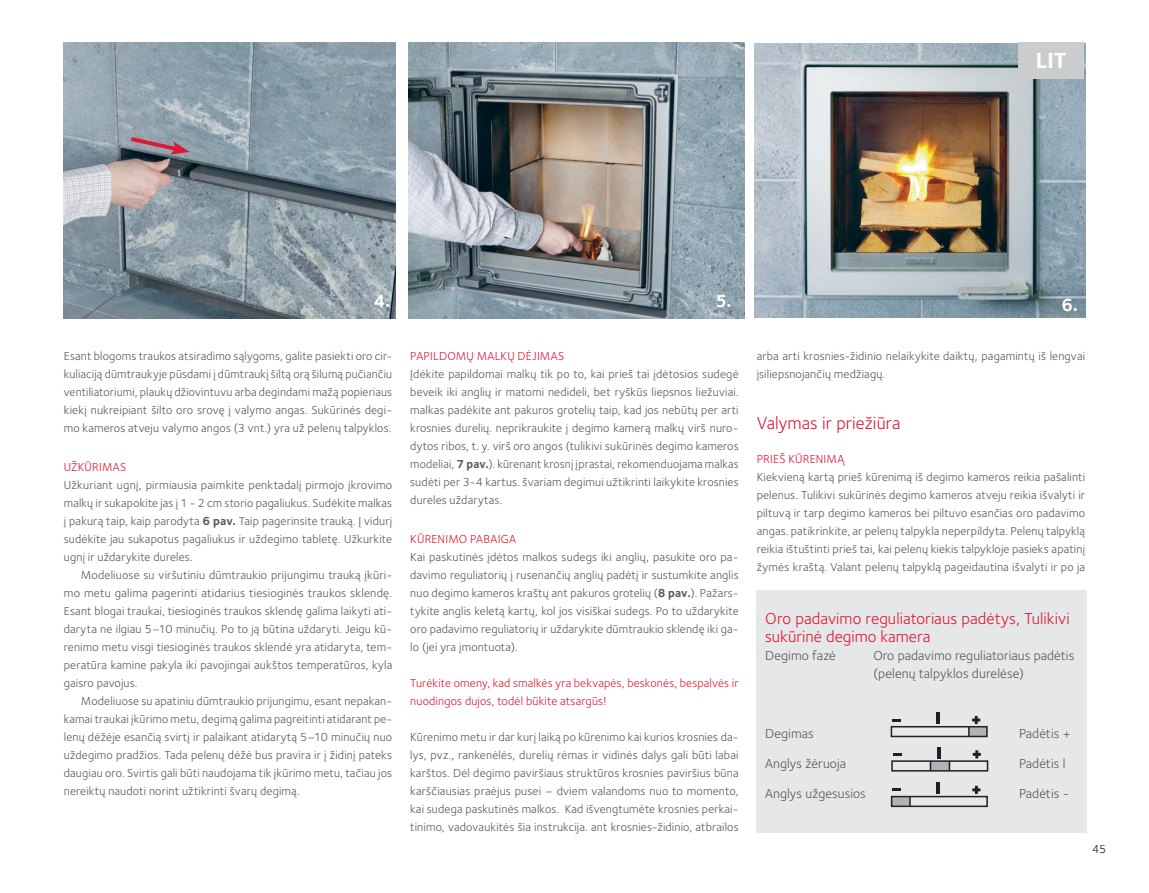
<style>
.page{position:relative;width:1149px;height:893px;background:#fff}
.page>*{position:absolute;margin:0;border:0;box-sizing:border-box;transform-origin:0 0}
.t1{font:700 22.5px "Foundry Sterling";color:#fff}
.t2{font:18px "Foundry Sterling OT2";color:#dc1a36}
.t3{font:700 18px "Foundry Sterling";color:#fff}
.t4{font:16.5px/18px "Foundry Sterling OT2";letter-spacing:.005em;color:#dc1a36}
.t5{font:13.5px/18px "Foundry Sterling OT2";letter-spacing:.005em;color:#57585a}
.t6{font:12px/18px "Foundry Sterling OT2";letter-spacing:.015em;color:#57585a;text-align:justify}
.t7{font:12px/18px "Foundry Sterling OT2";letter-spacing:.015em;color:#dc1a36}
.t8{font:12px "Foundry Sterling";color:#231f20}
.s1{font-weight:700}
</style>
<div class="page">
<img style="left:754px;top:43px;width:330px;height:275px">
<img style="left:408px;top:43px;width:336px;height:275px">
<img style="left:64px;top:43px;width:331px;height:275px">
<svg style="left:127px;top:134px;width:63px;height:21px"></svg>
<div style="left:1018px;top:43px;width:65px;height:36px;background:#cbccce"></div>
<div style="left:756px;top:590px;width:330px;height:242px;background:#e6e7e9"></div>
<div style="left:890px;top:726px;width:97px;height:11px;border:2px solid #231f20"></div>
<svg style="left:936px;top:713px;width:3px;height:11px"></svg>
<svg style="left:892px;top:719px;width:8px;height:2px"></svg>
<svg style="left:967px;top:716px;width:19px;height:20px"></svg>
<div style="left:891px;top:760px;width:96px;height:12px;border:2px solid #231f20"></div>
<svg style="left:929px;top:747px;width:20px;height:24px"></svg>
<svg style="left:893px;top:753px;width:8px;height:3px"></svg>
<svg style="left:972px;top:750px;width:8px;height:8px"></svg>
<svg style="left:893px;top:799px;width:17px;height:5px"></svg>
<div style="left:890px;top:796px;width:97px;height:11px;border:2px solid #231f20"></div>
<svg style="left:936px;top:782px;width:3px;height:12px"></svg>
<svg style="left:892px;top:788px;width:8px;height:3px"></svg>
<svg style="left:972px;top:786px;width:8px;height:8px"></svg>
<h1 class="t1" style="left:1035px;top:47px;width:32px">LIT</h1>
<h2 class="t3" style="left:373px;top:290px;width:18px">4.</h2>
<h2 class="t3" style="left:374px;top:290px;width:13px">1</h2>
<h2 class="t3" style="left:715px;top:290px;width:18px">5.</h2>
<h2 class="t3" style="left:1062px;top:295px;width:13px">3</h2>
<h2 class="t3" style="left:1060px;top:294px;width:18px">6.</h2>
<p class="t6" style="left:64px;top:346px;width:330px">Esant blogoms traukos atsiradimo sąlygoms, galite pasiekti oro cir&shy;kuliaciją dūmtraukyje pūsdami į dūmtraukį šiltą orą šilumą pučiančiu ventiliatoriumi, plaukų džiovintuvu arba degindami mažą popieriaus kiekį nukreipiant šilto oro srovę į valymo angas. Sukūrinės degi&shy;mo kameros atveju valymo angos (3 vnt.) yra už pelenų talpyklos.</p>
<p class="t7" style="left:64px;top:457px;width:64px">UŽKŪRIMAS</p>
<p class="t6" style="left:64px;top:475px;width:330px">Užkuriant ugnį, pirmiausia paimkite penktadalį pirmojo įkrovimo malkų ir sukapokite jas į 1 - 2 cm storio pagaliukus. Sudėkite malkas į pakurą taip, kaip parodyta <span class="s1">6 pav.</span> Taip pagerinsite trauką. Į vidurį sudėkite jau sukapotus pagaliukus ir uždegimo tabletę. Užkurkite ugnį ir uždarykite dureles.</p>
<p class="t6" style="left:64px;top:565px;width:330px;text-indent:17px">Modeliuose su viršutiniu dūmtraukio prijungimu trauką įkūri&shy;mo metu galima pagerinti atidarius tiesioginės traukos sklendę.<br>Esant blogai traukai, tiesioginės traukos sklendę galima laikyti ati&shy;daryta ne ilgiau 5–10 minučių. Po to ją būtina uždaryti. Jeigu kū&shy;renimo metu visgi tiesioginės traukos sklendė yra atidaryta, tem&shy;peratūra kamine pakyla iki pavojingai aukštos temperatūros, kyla gaisro pavojus.</p>
<p class="t6" style="left:64px;top:691px;width:330px;text-indent:17px">Modeliuose su apatiniu dūmtraukio prijungimu, esant nepakan&shy;kamai traukai įkūrimo metu, degimą galima pagreitinti atidarant pe&shy;lenų dėžėje esančią svirtį ir palaikant atidarytą 5–10 minučių nuo uždegimo pradžios. Tada pelenų dėžė bus pravira ir į židinį pateks daugiau oro. Svirtis gali būti naudojama tik įkūrimo metu, tačiau jos nereiktų naudoti norint užtikrinti švarų degimą.</p>
<p class="t7" style="left:410px;top:346px;width:155px">PAPILDOMŲ MALKŲ DĖJIMAS</p>
<p class="t6" style="left:410px;top:364px;width:330px">Įdėkite papildomai malkų tik po to, kai prieš tai įdėtosios sudegė beveik iki anglių ir matomi nedideli, bet ryškūs liepsnos liežuviai. malkas padėkite ant pakuros grotelių taip, kad jos nebūtų per arti krosnies durelių. neprikraukite į degimo kamerą malkų virš nuro&shy;dytos ribos, t. y. virš oro angos (tulikivi sukūrinės degimo kameros modeliai, <span class="s1">7 pav.</span>). kūrenant krosnį įprastai, rekomenduojama malkas sudėti per 3-4 kartus. švariam degimui užtikrinti laikykite krosnies dureles uždarytas.</p>
<p class="t7" style="left:410px;top:529px;width:107px">KŪRENIMO PABAIGA</p>
<p class="t6" style="left:410px;top:547px;width:330px">Kai paskutinės įdėtos malkos sudegs iki anglių, pasukite oro pa&shy;davimo reguliatorių į rusenančių anglių padėtį ir sustumkite anglis nuo degimo kameros kraštų ant pakuros grotelių (<span class="s1">8 pav.</span>). Pažars&shy;tykite anglis keletą kartų, kol jos visiškai sudegs. Po to uždarykite oro padavimo reguliatorių ir uždarykite dūmtraukio sklendę iki ga&shy;lo (jei yra įmontuota).</p>
<p class="t7" style="left:410px;top:673px;width:330px">Turėkite omeny, kad smalkės yra bekvapės, beskonės, bespalvės ir nuodingos dujos, todėl būkite atsargūs!</p>
<p class="t6" style="left:410px;top:727px;width:330px">Kūrenimo metu ir dar kurį laiką po kūrenimo kai kurios krosnies da&shy;lys, pvz., rankenėlės, durelių rėmas ir vidinės dalys gali būti labai karštos. Dėl degimo paviršiaus struktūros krosnies paviršius būna karščiausias praėjus pusei – dviem valandoms nuo to momento, kai sudega paskutinės malkos. Kad išvengtumėte krosnies perkai&shy;tinimo, vadovaukitės šia instrukcija. ant krosnies-židinio, atbrailos</p>
<p class="t6" style="left:756px;top:346px;width:330px">arba arti krosnies-židinio nelaikykite daiktų, pagamintų iš lengvai įsiliepsnojančių medžiagų.</p>
<h2 class="t2" style="left:756px;top:410px;width:145px">Valymas ir priežiūra</h2>
<p class="t7" style="left:756px;top:449px;width:89px">PRIEŠ KŪRENIMĄ</p>
<p class="t6" style="left:756px;top:467px;width:330px">Kiekvieną kartą prieš kūrenimą iš degimo kameros reikia pašalinti pelenus. Tulikivi sukūrinės degimo kameros atveju reikia išvalyti ir piltuvą ir tarp degimo kameros bei piltuvo esančias oro padavimo angas. patikrinkite, ar pelenų talpykla neperpildyta. Pelenų talpyklą reikia ištuštinti prieš tai, kai pelenų kiekis talpykloje pasieks apatinį žymės kraštą. Valant pelenų talpyklą pageidautina išvalyti ir po ja</p>
<h3 class="t4" style="left:765px;top:608px;width:306px">Oro padavimo reguliatoriaus padėtys, Tulikivi sukūrinė degimo kamera</h3>
<p class="t5" style="left:765px;top:645px;width:72px">Degimo fazė</p>
<p class="t5" style="left:873px;top:645px;width:202px">Oro padavimo reguliatoriaus padėtis (pelenų talpyklos durelėse)</p>
<p class="t5" style="left:765px;top:723px;width:65px">Degimas P</p>
<p class="t5" style="left:1025px;top:723px;width:46px">adėtis +</p>
<p class="t5" style="left:765px;top:753px;width:89px">Anglys žėruoja P</p>
<p class="t5" style="left:1025px;top:753px;width:41px">adėtis l</p>
<p class="t5" style="left:765px;top:783px;width:104px">Anglys užgesusios P</p>
<p class="t5" style="left:1025px;top:783px;width:45px">adėtis -</p>
<p class="t8" style="left:1091px;top:842px;width:16px">45</p>
</div>
